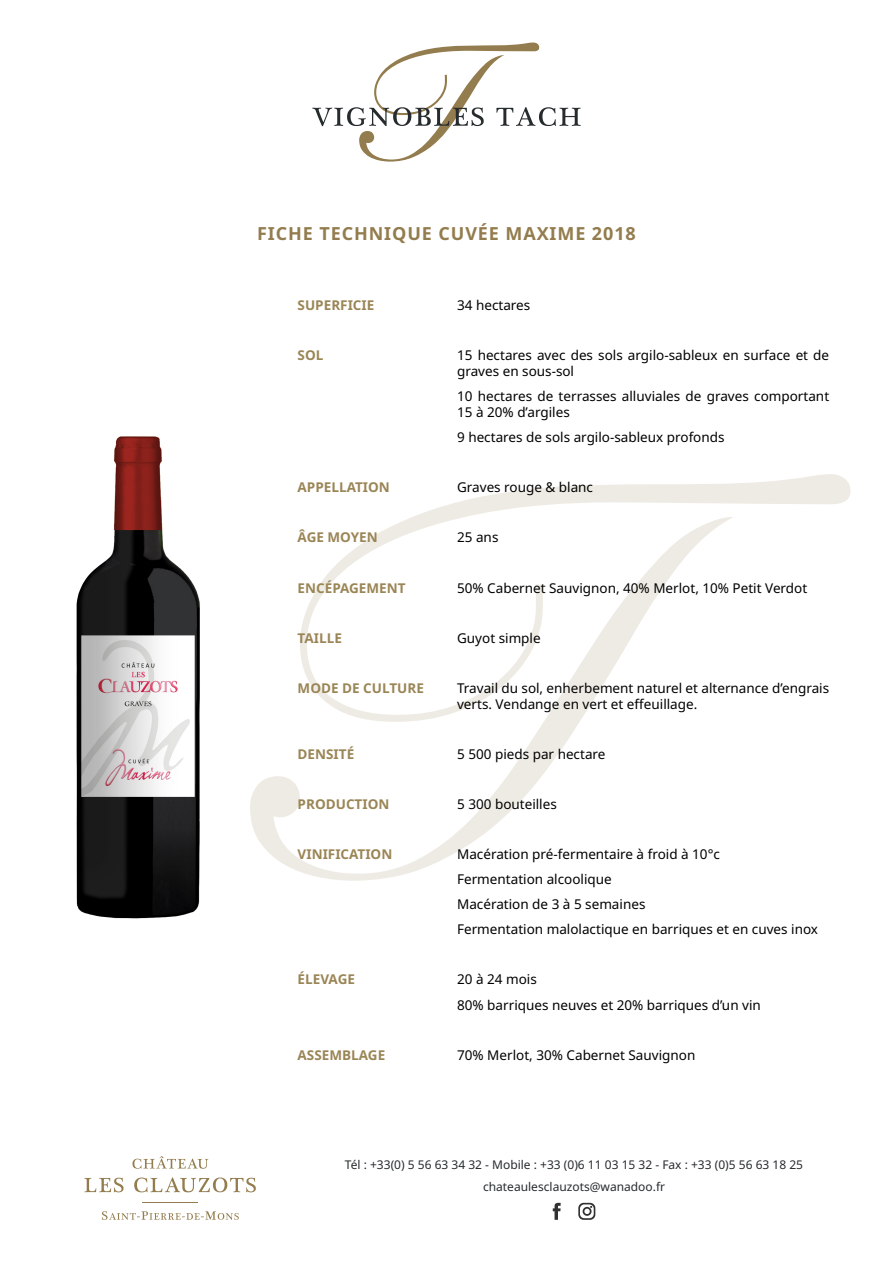
<style>
.page{position:relative;width:893px;height:1263px;background:#fff}
.page>*{position:absolute;margin:0;border:0;box-sizing:border-box;transform-origin:0 0}
.t1{font:700 18px "Noto Sans";letter-spacing:.05em;color:#937c4d}
.t2{font:13.5px/16.2px "Noto Sans";color:#000}
.t3{font:700 13.5px "Noto Sans";color:#9a8555}
.t4{font:12px "Noto Sans";color:#262b2d}
</style>
<div class="page">
<svg style="left:418px;top:474px;width:432px;height:41px"></svg>
<svg style="left:250px;top:515px;width:483px;height:366px"></svg>
<svg style="left:312px;top:42px;width:269px;height:120px"></svg>
<svg style="left:84px;top:1178px;width:40px;height:14px"></svg>
<svg style="left:134px;top:1177px;width:122px;height:15px"></svg>
<svg style="left:132px;top:1156px;width:76px;height:13px"></svg>
<svg style="left:102px;top:1211px;width:137px;height:9px"></svg>
<hr style="left:143px;top:1203px;width:55px;height:1px;background:#937c4d">
<svg style="left:553px;top:1203px;width:8px;height:17px"></svg>
<svg style="left:578px;top:1203px;width:17px;height:17px"></svg>
<img style="left:76px;top:436px;width:124px;height:483px">
<p class="t1" style="left:257px;top:221px;width:380px">FICHE TECHNIQUE CUVÉE MAXIME 2018</p>
<p class="t3" style="left:298px;top:295px;width:78px">SUPERFICIE</p>
<p class="t2" style="left:457px;top:297px;width:75px">34 hectares</p>
<p class="t2" style="left:457px;top:347px;width:374px">15 hectares avec des sols argilo-sableux en surface et de graves en sous-sol</p>
<p class="t2" style="left:457px;top:388px;width:374px">10 hectares de terrasses alluviales de graves comportant<br>15 à 20% d’argiles</p>
<p class="t2" style="left:457px;top:430px;width:269px">9 hectares de sols argilo-sableux profonds</p>
<p class="t3" style="left:298px;top:345px;width:27px">SOL</p>
<p class="t3" style="left:298px;top:478px;width:94px">APPELLATION</p>
<p class="t2" style="left:457px;top:480px;width:137px">Graves rouge &amp; blanc</p>
<p class="t3" style="left:298px;top:528px;width:82px">ÂGE MOYEN</p>
<p class="t2" style="left:457px;top:530px;width:43px">25 ans</p>
<p class="t3" style="left:298px;top:578px;width:109px">ENCÉPAGEMENT</p>
<p class="t2" style="left:457px;top:580px;width:352px">50% Cabernet Sauvignon, 40% Merlot, 10% Petit Verdot</p>
<p class="t3" style="left:298px;top:628px;width:46px">TAILLE</p>
<p class="t2" style="left:457px;top:630px;width:85px">Guyot simple</p>
<p class="t3" style="left:298px;top:678px;width:128px">MODE DE CULTURE</p>
<p class="t2" style="left:457px;top:680px;width:374px">Travail du sol, enherbement naturel et alternance d’engrais verts. Vendange en vert et effeuillage.</p>
<p class="t3" style="left:298px;top:744px;width:58px">DENSITÉ</p>
<p class="t2" style="left:457px;top:746px;width:150px">5 500 pieds par hectare</p>
<p class="t3" style="left:298px;top:794px;width:93px">PRODUCTION</p>
<p class="t2" style="left:457px;top:796px;width:101px">5 300 bouteilles</p>
<p class="t3" style="left:298px;top:844px;width:96px">VINIFICATION</p>
<p class="t2" style="left:457px;top:846px;width:264px">Macération pré-fermentaire à froid à 10°c</p>
<p class="t2" style="left:457px;top:871px;width:156px">Fermentation alcoolique</p>
<p class="t2" style="left:457px;top:896px;width:190px">Macération de 3 à 5 semaines</p>
<p class="t2" style="left:457px;top:922px;width:362px">Fermentation malolactique en barriques et en cuves inox</p>
<p class="t3" style="left:298px;top:970px;width:59px">ÉLEVAGE</p>
<p class="t2" style="left:457px;top:972px;width:81px">20 à 24 mois</p>
<p class="t2" style="left:457px;top:997px;width:305px">80% barriques neuves et 20% barriques d’un vin</p>
<p class="t3" style="left:298px;top:1045px;width:89px">ASSEMBLAGE</p>
<p class="t2" style="left:457px;top:1047px;width:240px">70% Merlot, 30% Cabernet Sauvignon</p>
<p class="t4" style="left:345px;top:1156px;width:460px">Tél : +33(0) 5 56 63 34 32 - Mobile : +33 (0)6 11 03 15 32 - Fax : +33 (0)5 56 63 18 25</p>
<p class="t4" style="left:483px;top:1178px;width:184px">chateaulesclauzots@wanadoo.fr</p>
</div>
